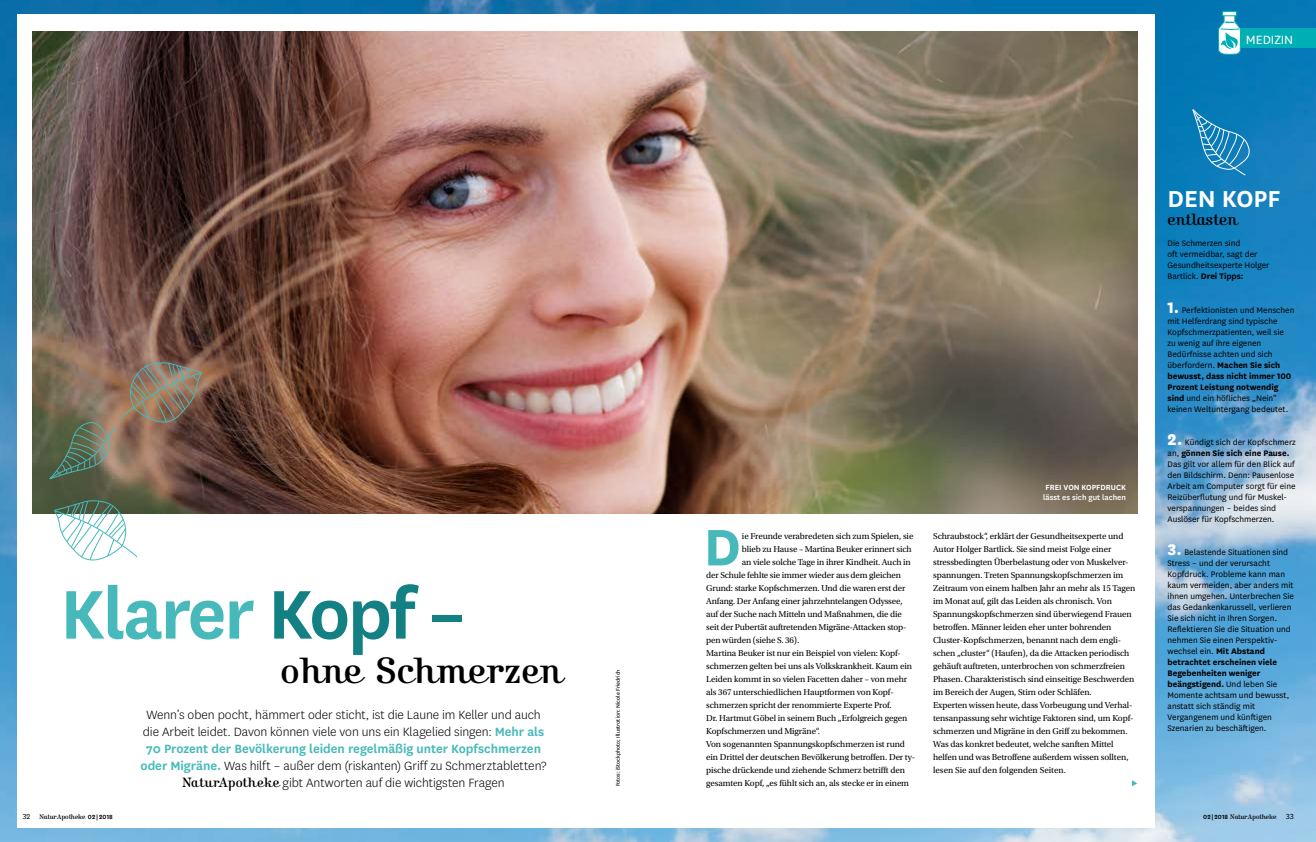
<style>
.page{position:relative;width:1316px;height:842px;background:#fff}
.page>*{position:absolute;margin:0;border:0;box-sizing:border-box;transform-origin:0 0}
.t1{font:600 80.5px "National";letter-spacing:-.03em;color:#48b9ba}
.t2{font:700 60px "National";color:#48b9ba}
.t3{font:38px "Kursivschrift LT Pro Stehend";color:#000}
.t4{font:600 27px "National";color:#fff}
.t5{font:17px "Kursivschrift LT Pro Stehend";color:#000}
.t6{font:300 14px/17px "National";letter-spacing:-.005em;color:#000;text-align:center}
.t7{font:14px "National";color:#fff}
.t8{font:9.4px/11px "National";color:#000}
.t9{font:9px/13px "Utopia Std";letter-spacing:-.01em;color:#000}
.t10{font:500 8.7px "National";color:#fff}
.t11{font:600 8.7px "National";color:#fff}
.t12{font:7px "Kursivschrift LT Pro Stehend";color:#000}
.t13{font:6px "National";color:#000}
.s1{color:#138183}
.s2{font-weight:600;color:#48b9ba}
.s3{font-family:"Kursivschrift LT Pro Stehend";font-weight:400}
.s4{font-weight:700}
.s5{font-weight:600}
.s6{font-weight:800;font-size:18px;color:#fff}
.s7{font-family:"National";font-size:8.5px}
.s8{font-family:"National";font-weight:600}
</style>
<div class="page">
<img style="left:0;top:0;width:1315px;height:842px">
<div style="left:17px;top:14px;width:1137px;height:814px;background:#fff"></div>
<div style="left:1230px;top:28px;width:85px;height:20px;background:#00afb5"></div>
<svg style="left:1217px;top:10px;width:24px;height:45px"></svg>
<img style="left:33px;top:32px;width:1104px;height:481px">
<svg style="left:1131px;top:780px;width:6px;height:6px"></svg>
<svg style="left:1192px;top:109px;width:58px;height:67px;background:#278bc1"></svg>
<svg style="left:54px;top:499px;width:84px;height:62px"></svg>
<svg style="left:49px;top:361px;width:153px;height:118px;background:#806f5b"></svg>
<h3 class="t7" style="left:1245px;top:30px;width:49px">MEDIZIN</h3>
<h3 class="t4" style="left:1167px;top:180px;width:115px">DEN KOPF</h3>
<h3 class="t5" style="left:1167px;top:210px;width:71px">entlasten</h3>
<h1 class="t1" style="left:60px;top:558px;width:409px">Klarer <span class="s1">Kopf –</span></h1>
<h3 class="t3" style="left:280px;top:648px;width:282px">ohne Schmerzen</h3>
<p class="t6" style="left:140px;top:706px;width:407px">Wenn’s oben pocht, hämmert oder sticht, ist die Laune im Keller und auch die Arbeit leidet. Davon können viele von uns ein Klagelied singen: <span class="s2">Mehr als 70 Prozent der Bevölkerung leiden regelmäßig unter Kopfschmerzen oder Migräne.</span> Was hilft – außer dem (riskanten) Griff zu Schmerztabletten?<br><span class="s3">NaturApotheke</span> gibt Antworten auf die wichtigsten Fragen</p>
<p class="t13" style="left:614px;top:786px;width:118px;rotate:-90deg">Fotos: iStockphoto; Illustration: Nicole Friedrich</p>
<h2 class="t2" style="left:703px;top:505px;width:39px">D</h2>
<p class="t9" style="left:742px;top:530px;width:173px">ie Freunde verabredeten sich zum Spielen, sie</p>
<p class="t9" style="left:742px;top:543px;width:171px">blieb zu Hause – Martina Beuker erinnert sich</p>
<p class="t9" style="left:742px;top:556px;width:170px">an viele solche Tage in ihrer Kindheit. Auch in</p>
<p class="t9" style="left:706px;top:569px;width:196px">der Schule fehlte sie immer wieder aus dem gleichen</p>
<p class="t9" style="left:706px;top:582px;width:201px">Grund: starke Kopfschmerzen. Und die waren erst der</p>
<p class="t9" style="left:706px;top:595px;width:198px">Anfang. Der Anfang einer jahrzehntelangen Odyssee,</p>
<p class="t9" style="left:706px;top:608px;width:197px">auf der Suche nach Mitteln und Maßnahmen, die die</p>
<p class="t9" style="left:706px;top:621px;width:202px">seit der Pubertät auftretenden Migräne-Attacken stop-</p>
<p class="t9" style="left:706px;top:634px;width:95px">pen würden (siehe S. 36).</p>
<p class="t9" style="left:706px;top:647px;width:196px">Martina Beuker ist nur ein Beispiel von vielen: Kopf-</p>
<p class="t9" style="left:706px;top:660px;width:207px">schmerzen gelten bei uns als Volkskrankheit. Kaum ein</p>
<p class="t9" style="left:706px;top:673px;width:202px">Leiden kommt in so vielen Facetten daher – von mehr</p>
<p class="t9" style="left:706px;top:686px;width:189px">als 367 unterschiedlichen Hauptformen von Kopf-</p>
<p class="t9" style="left:706px;top:699px;width:187px">schmerzen spricht der renommierte Experte Prof.</p>
<p class="t9" style="left:706px;top:712px;width:203px">Dr. Hartmut Göbel in seinem Buch „Erfolgreich gegen</p>
<p class="t9" style="left:706px;top:725px;width:115px">Kopfschmerzen und Migräne“.</p>
<p class="t9" style="left:706px;top:738px;width:200px">Von sogenannten Spannungskopfschmerzen ist rund</p>
<p class="t9" style="left:706px;top:751px;width:210px">ein Drittel der deutschen Bevölkerung betroffen. Der ty-</p>
<p class="t9" style="left:706px;top:764px;width:200px">pische drückende und ziehende Schmerz betrifft den</p>
<p class="t9" style="left:706px;top:777px;width:204px">gesamten Kopf, „es fühlt sich an, als stecke er in einem</p>
<p class="t11" style="left:1045px;top:481px;width:82px">FREI VON KOPFDRUCK</p>
<p class="t10" style="left:1043px;top:492px;width:84px">lässt es sich gut lachen</p>
<p class="t9" style="left:933px;top:530px;width:204px">Schraubstock“, erklärt der Gesundheitsexperte und Autor Holger Bartlick. Sie sind meist Folge einer stressbedingten Überbelastung oder von Muskelver&shy;spannungen. Treten Spannungskopfschmerzen im Zeitraum von einem halben Jahr an mehr als 15 Tagen im Monat auf, gilt das Leiden als chronisch. Von Spannungskopfschmerzen sind überwiegend Frauen betroffen. Männer leiden eher unter bohrenden Cluster-Kopfschmerzen, benannt nach dem engli&shy;schen „cluster“ (Haufen), da die Attacken periodisch gehäuft auftreten, unterbrochen von schmerzfreien Phasen. Charakteristisch sind einseitige Beschwerden im Bereich der Augen, Stirn oder Schläfen.<br>Experten wissen heute, dass Vorbeugung und Verhal&shy;tensanpassung sehr wichtige Faktoren sind, um Kopf&shy;schmerzen und Migräne in den Griff zu bekommen.<br>Was das konkret bedeutet, welche sanften Mittel helfen und was Betroffene außerdem wissen sollten, lesen Sie auf den folgenden Seiten.</p>
<p class="t8" style="left:1167px;top:237px;width:103px">Die Schmerzen sind<br>oft vermeidbar, sagt der<br>Gesundheitsexperte Holger<br>Bartlick. <span class="s4">Drei T</span><span class="s5">ipps:</span></p>
<p class="t8" style="left:1167px;top:304px;width:128px"><span class="s6">1.</span> Perfektionisten und Menschen mit Helferdrang sind typische<br>Kopfschmerzpatienten, weil sie zu wenig auf ihre eigenen<br>Bedürfnisse achten und sich überfordern. <span class="s4">Machen Sie sich bewusst, dass nicht immer 100<br>Prozent Leistung notwendig sind</span> und ein höfliches „Nein“ keinen Weltuntergang bedeutet.</p>
<p class="t8" style="left:1167px;top:436px;width:130px"><span class="s6">2.</span> Kündigt sich der Kopfschmerz an, <span class="s4">gönnen Sie sich eine Pause.<br></span>Das gilt vor allem für den Blick auf den Bildschirm. Denn: Pausenlose<br>Arbeit am Computer sorgt für eine<br>Reizüberflutung und für Muskel&shy;verspannungen – beides sind<br>Auslöser für Kopfschmerzen.</p>
<p class="t8" style="left:1167px;top:546px;width:128px"><span class="s6">3.</span> Belastende Situationen sind<br>Stress – und der verursacht<br>Kopfdruck. Probleme kann man kaum vermeiden, aber anders mit ihnen umgehen. Unterbrechen Sie das Gedankenkarussell, verlieren<br>Sie sich nicht in Ihren Sorgen.<br>Reflektieren Sie die Situation und nehmen Sie einen Perspektiv&shy;wechsel ein. <span class="s4">Mit Abstand betrachtet erscheinen viele<br>Begebenheiten weniger beängstigend.</span> Und leben Sie<br>Momente achtsam und bewusst, anstatt sich ständig mit<br>Vergangenem und künftigen<br>Szenarien zu beschäftigen.</p>
<p class="t12" style="left:23px;top:813px;width:92px"><span class="s7">32</span> NaturApotheke <span class="s8">02 | 2018</span></p>
<p class="t12" style="left:1203px;top:813px;width:92px"><span class="s8">02 | 2018</span> NaturApotheke <span class="s7">33</span></p>
</div>
